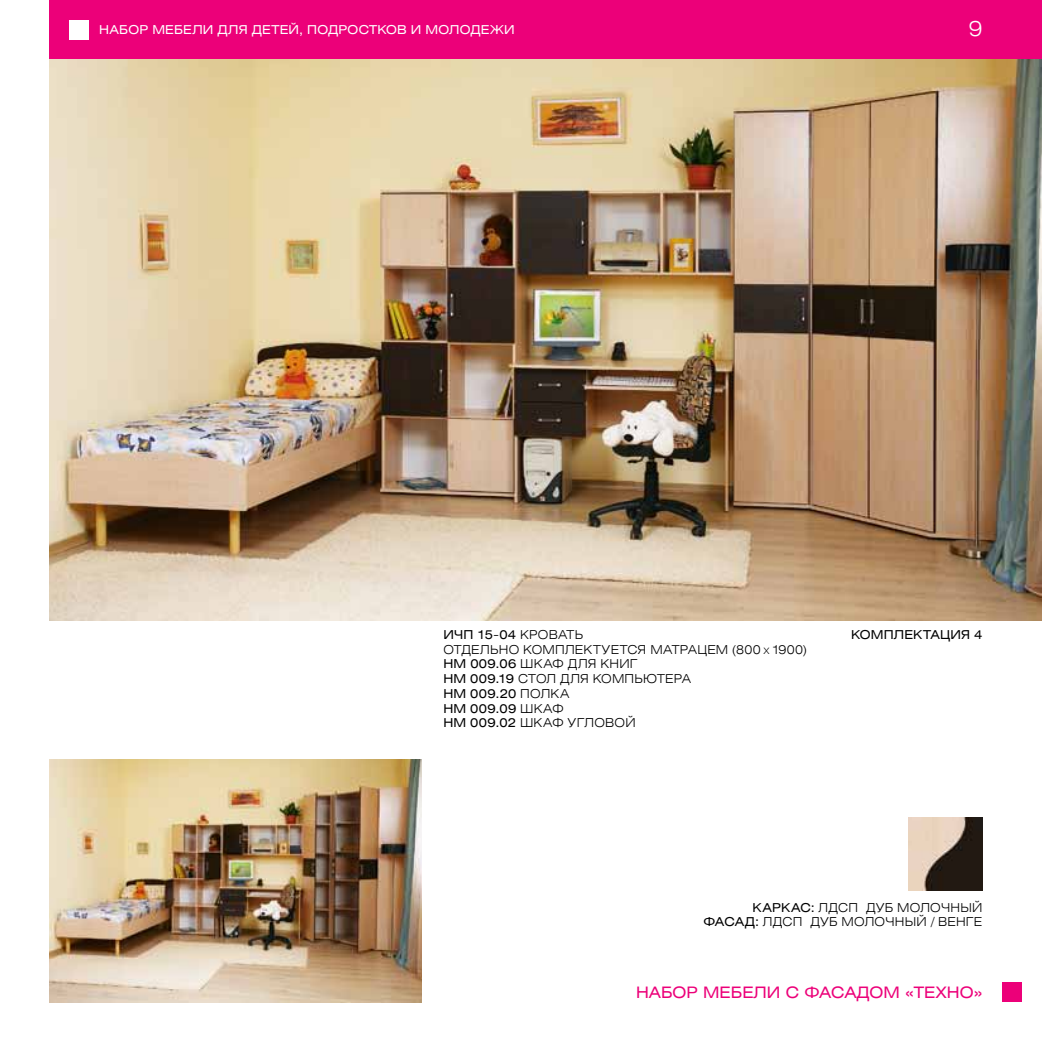
<style>
.page{position:relative;width:1042px;height:1042px;background:#fff}
.page>*{position:absolute;margin:0;border:0;box-sizing:border-box;transform-origin:0 0}
.t1{font:300 21px "Helios Ext";color:#fff}
.t2{font:15.75px "Helios Ext";color:#ec0079}
.t3{font:300 12.25px "Helios Ext";letter-spacing:.13em;color:#000}
.t4{font:12.25px "Helios Ext";letter-spacing:.025em;color:#000}
.t5{font:12.25px "Helios Ext";letter-spacing:.015em;color:#fff}
.t6{font:300 12.25px "Helios Ext";letter-spacing:.07em;color:#000}
.s1{font-weight:300}
.s2{font-size:8.75px}
.s3{font-weight:400}
</style>
<div class="page">
<div style="left:50px;top:0;width:992px;height:60px;background:#ec0079"></div>
<div style="left:1002px;top:982px;width:20px;height:20px;background:#ec0079"></div>
<div style="left:69px;top:20px;width:20px;height:20px;background:#fff"></div>
<img style="left:50px;top:60px;width:992px;height:560px">
<img style="left:909px;top:817px;width:73px;height:73px">
<img style="left:50px;top:759px;width:372px;height:243px">
<p class="t5" style="left:99px;top:22px;width:417px">набор мебели для детей, подростков и молодежи</p>
<h1 class="t1" style="left:969px;top:15px;width:15px">9</h1>
<p class="t4" style="left:443px;top:627px;width:97px">ичп 15-04 <span class="s1">Крова</span></p>
<p class="t3" style="left:566px;top:627px;width:18px">ть</p>
<p class="t3" style="left:443px;top:642px;width:91px">отдельно компл</p>
<p class="t6" style="left:575px;top:642px;width:234px">ектуется матрацем (800 <span class="s2">х</span> 1900)</p>
<p class="t4" style="left:443px;top:657px;width:12px">НМ</p>
<p class="t4" style="left:470px;top:657px;width:75px">009.06 <span class="s1">Шкаф</span></p>
<p class="t3" style="left:568px;top:656px;width:11px">для</p>
<p class="t3" style="left:600px;top:656px;width:11px">кни</p>
<p class="t3" style="left:630px;top:656px;width:9px">г</p>
<p class="t4" style="left:443px;top:671px;width:12px">НМ</p>
<p class="t3" style="left:470px;top:671px;width:100px"><span class="s3">009.19</span> Стол для</p>
<p class="t3" style="left:593px;top:671px;width:11px">комп</p>
<p class="t3" style="left:634px;top:671px;width:49px">ьютера</p>
<p class="t4" style="left:443px;top:686px;width:12px">НМ</p>
<p class="t4" style="left:470px;top:686px;width:71px">009.20 <span class="s1">Полка</span></p>
<p class="t4" style="left:443px;top:701px;width:12px">НМ</p>
<p class="t4" style="left:470px;top:701px;width:74px">009.09 <span class="s1">Шкаф</span></p>
<p class="t4" style="left:443px;top:715px;width:12px">НМ</p>
<p class="t4" style="left:470px;top:715px;width:74px">009.02 <span class="s1">Шкаф</span></p>
<p class="t3" style="left:567px;top:715px;width:28px">углово</p>
<p class="t3" style="left:625px;top:715px;width:12px">й</p>
<p class="t4" style="left:851px;top:627px;width:11px">КОМПЛЕКТА</p>
<p class="t4" style="left:940px;top:627px;width:44px">ЦИЯ 4</p>
<p class="t4" style="left:752px;top:900px;width:11px">КАРКАС</p>
<p class="t3" style="left:810px;top:899px;width:99px"><span class="s3">:</span> ЛДСП дуб моло</p>
<p class="t3" style="left:941px;top:899px;width:43px">чный</p>
<p class="t4" style="left:703px;top:914px;width:23px">ФАСАД</p>
<p class="t3" style="left:755px;top:914px;width:19px"><span class="s3">:</span> лдсп</p>
<p class="t3" style="left:810px;top:914px;width:43px">дуб моло</p>
<p class="t3" style="left:885px;top:914px;width:99px">чный / венге</p>
<p class="t2" style="left:636px;top:983px;width:348px">Набор мебели с фасадом «Техно»</p>
</div>
